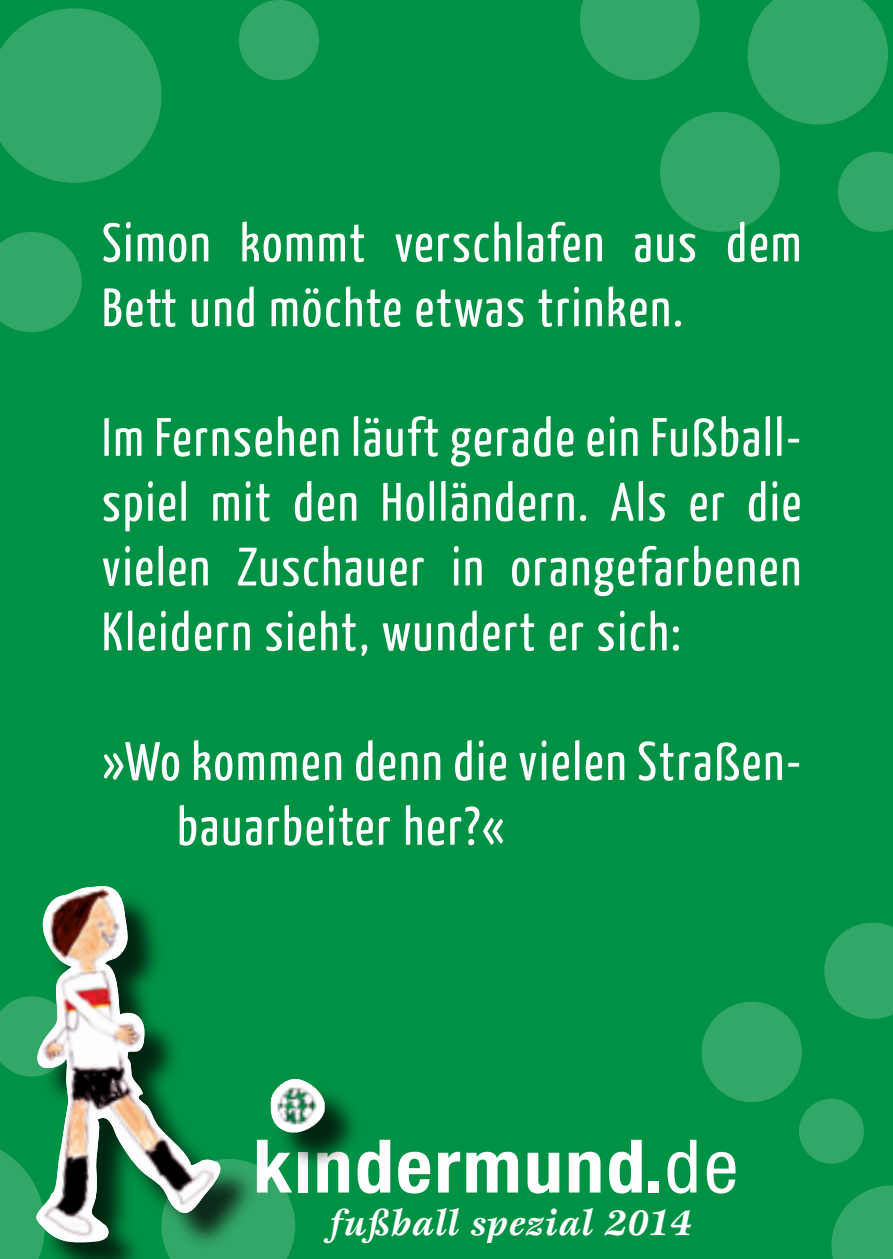
<style>
.page{position:relative;width:893px;height:1259px;background:#009244}
.page>*{position:absolute;margin:0;border:0;box-sizing:border-box;transform-origin:0 0}
.t1{font:700 condensed 73.8px "Helvetica Neue";letter-spacing:.03em;color:#fff;scale:1.05 1}
.t2{font:54px/64.8px "Yanone Kaffeesatz";letter-spacing:.04em;color:#fff}
.t3{font:italic 700 37.2px "Esprit";letter-spacing:.02em;color:#fff}
.s1{font-size:55.2px}
.s2{font-weight:400}
</style>
<div class="page">
<svg style="left:580px;top:0;width:120px;height:80px"></svg>
<div style="left:660px;top:112px;width:120px;height:120px;background:#32a768;border-radius:50%"></div>
<svg style="left:0;top:8px;width:162px;height:175px"></svg>
<svg style="left:747px;top:0;width:141px;height:125px"></svg>
<svg style="left:0;top:232px;width:82px;height:100px"></svg>
<div style="left:239px;top:0;width:80px;height:80px;background:#32a768;border-radius:50%"></div>
<svg style="left:838px;top:152px;width:55px;height:80px"></svg>
<svg style="left:0;top:1150px;width:42px;height:109px;background:#2ca463"></svg>
<svg style="left:831px;top:1185px;width:62px;height:74px"></svg>
<svg style="left:824px;top:922px;width:69px;height:97px"></svg>
<svg style="left:258px;top:1166px;width:37px;height:93px"></svg>
<div style="left:702px;top:1001px;width:100px;height:101px;background:#32a768;border-radius:50%"></div>
<svg style="left:0;top:996px;width:32px;height:80px;background:#2ca463"></svg>
<div style="left:799px;top:1098px;width:65px;height:65px;background:#32a768;border-radius:50%"></div>
<div style="left:275px;top:1082px;width:88px;height:88px;background:#000;opacity:.75"></div>
<div style="left:275px;top:1082px;width:53px;height:54px;background:#000;opacity:.75"></div>
<img style="left:271px;top:1079px;width:54px;height:53px">
<div style="left:42px;top:889px;width:216px;height:370px;background:#000;opacity:.75"></div>
<svg style="left:32px;top:889px;width:196px;height:354px"></svg>
<img style="left:32px;top:886px;width:182px;height:355px">
<p class="t2" style="left:102px;top:208px;width:701px">Simon kommt verschlafen aus dem<br>Bett und möchte etwas trinken.</p>
<p class="t2" style="left:102px;top:403px;width:701px;text-align:justify">Im Fernsehen läuft gerade ein Fußball&shy;spiel mit den Holländern. Als er die vielen Zuschauer in orangefarbenen Kleidern sieht, wundert er sich:</p>
<p class="t2" style="left:177px;top:727px;width:626px;text-indent:-75px">»Wo kommen denn die vielen Straßen&shy;bauarbeiter her?«</p>
<h1 class="t1" style="left:253px;top:1121px;width:464px">k<span class="s1">|</span>ndermund.<span class="s2">de</span></h1>
<p class="t3" style="left:329px;top:1200px;width:363px">fußball spezial 2014</p>
</div>
